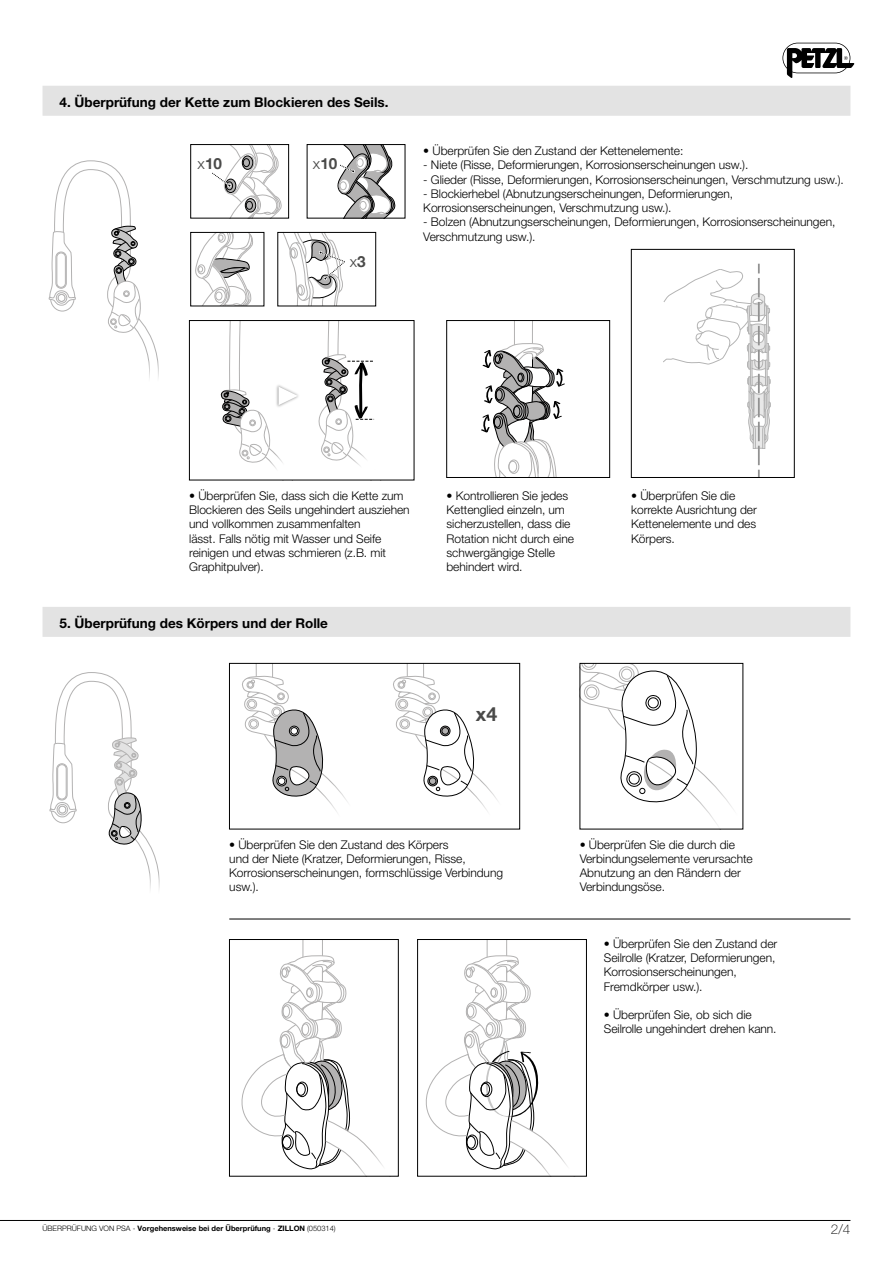
<style>
.page{position:relative;width:893px;height:1263px;background:#fff}
.page>*{position:absolute;margin:0;border:0;box-sizing:border-box;transform-origin:0 0}
.t1{font:700 19.5px "Helvetica Neue";color:#4a4a49}
.t2{font:300 15.3px "Helvetica Neue";color:#4a4a49}
.t3{font:700 15.3px "Helvetica Neue";color:#4a4a49}
.EUR_-_SOUSTITRE{font:700 13.5px "Helvetica Neue LT Pro";color:#000}
.t4{font:100 13.5px "Helvetica Neue LT Pro";color:#000}
.EUR_-_STD{font:300 12px/14.2px "Helvetica Neue LT Pro";letter-spacing:-.005em;color:#000}
.t5{font:700 7.5px "Helvetica Neue LT Pro";color:#000}
.s1{font-weight:300}
.s2{font-weight:700}
</style>
<div class="page">
<svg style="left:782px;top:43px;width:72px;height:35px"></svg>
<hr style="left:0;top:1220px;width:850px;height:1px;background:#000">
<svg style="left:481px;top:322px;width:84px;height:154px"></svg>
<div style="left:495px;top:354px;width:6px;height:10px;border:1px solid #000;border-radius:50%"></div>
<div style="left:495px;top:355px;width:5px;height:8px;border:1px solid #000;border-radius:50%"></div>
<div style="left:446px;top:320px;width:164px;height:158px;border:1px solid #000"></div>
<svg style="left:663px;top:264px;width:108px;height:212px"></svg>
<div style="left:631px;top:249px;width:163px;height:229px;border:1px solid #000"></div>
<hr style="left:229px;top:919px;width:621px;height:1px;background:#000">
<svg style="left:242px;top:665px;width:106px;height:147px"></svg>
<svg style="left:393px;top:665px;width:105px;height:147px"></svg>
<div style="left:229px;top:663px;width:291px;height:166px;border:1px solid #000"></div>
<svg style="left:241px;top:941px;width:142px;height:233px"></svg>
<div style="left:229px;top:939px;width:169px;height:237px;border:1px solid #000"></div>
<svg style="left:425px;top:941px;width:143px;height:233px"></svg>
<div style="left:417px;top:939px;width:170px;height:237px;border:1px solid #000"></div>
<svg style="left:582px;top:665px;width:152px;height:159px"></svg>
<div style="left:307px;top:144px;width:98px;height:74px;border:1px solid #000"></div>
<svg style="left:49px;top:145px;width:349px;height:335px"></svg>
<div style="left:56px;top:292px;width:11px;height:11px;border:1px solid #b3b2b2;border-radius:50%"></div>
<div style="left:140px;top:359px;width:30px;height:37px;background:#fff"></div>
<svg style="left:49px;top:672px;width:110px;height:199px"></svg>
<div style="left:57px;top:804px;width:11px;height:11px;border:1px solid #b3b2b2;border-radius:50%"></div>
<div style="left:43px;top:86px;width:807px;height:30px;background:#e3e3e3"></div>
<div style="left:43px;top:607px;width:807px;height:30px;background:#e3e3e3"></div>
<p class="EUR_-_SOUSTITRE" style="left:60px;top:94px;width:330px">4. Überprüfung der Kette zum Blockieren des Seils.</p>
<p class="t3" style="left:198px;top:154px;width:26px"><span class="s1">x</span>10</p>
<p class="t3" style="left:313px;top:154px;width:26px"><span class="s1">x</span>10</p>
<p class="t2" style="left:350px;top:252px;width:17px">x<span class="s2">3</span></p>
<p class="EUR_-_STD" style="left:423px;top:143px;width:262px">• Überprüfen Sie den Zustand der Kettenelemente:</p>
<p class="EUR_-_STD" style="left:423px;top:158px;width:327px">- Niete (Risse, Deformierungen, Korrosionserscheinungen usw.).</p>
<p class="EUR_-_STD" style="left:423px;top:172px;width:422px">- Glieder (Risse, Deformierungen, Korrosionserscheinungen, Verschmutzung usw.).</p>
<p class="EUR_-_STD" style="left:423px;top:186px;width:311px">- Blockierhebel (Abnutzungserscheinungen, Deformierungen,<br>Korrosionserscheinungen, Verschmutzung usw.).</p>
<p class="EUR_-_STD" style="left:423px;top:215px;width:414px">- Bolzen (Abnutzungserscheinungen, Deformierungen, Korrosionserscheinungen,<br>Verschmutzung usw.).</p>
<p class="t2" style="left:578px;top:164px;width:17px">x<span class="s2">3</span></p>
<p class="t2" style="left:579px;top:182px;width:17px">x<span class="s2">3</span></p>
<p class="t2" style="left:619px;top:197px;width:17px">x<span class="s2">3</span></p>
<p class="EUR_-_STD" style="left:189px;top:488px;width:222px">• Überprüfen Sie, dass sich die Kette zum Blockieren des Seils ungehindert ausziehen und vollkommen zusammenfalten<br>lässt. Falls nötig mit Wasser und Seife reinigen und etwas schmieren (z.B. mit Graphitpulver).</p>
<p class="EUR_-_SOUSTITRE" style="left:60px;top:615px;width:270px">5. Überprüfung des Körpers und der Rolle</p>
<p class="EUR_-_STD" style="left:446px;top:488px;width:129px">• Kontrollieren Sie jedes<br>Kettenglied einzeln, um sicherzustellen, dass die<br>Rotation nicht durch eine schwergängige Stelle behindert wird.</p>
<p class="EUR_-_STD" style="left:631px;top:488px;width:127px">• Überprüfen Sie die korrekte Ausrichtung der<br>Kettenelemente und des<br>Körpers.</p>
<p class="t1" style="left:476px;top:702px;width:23px">x4</p>
<p class="EUR_-_STD" style="left:229px;top:837px;width:275px">• Überprüfen Sie den Zustand des Körpers<br>und der Niete (Kratzer, Deformierungen, Risse, Korrosionserscheinungen, formschlüssige Verbindung usw.).</p>
<p class="t5" style="left:43px;top:1224px;width:295px"><span class="s1">ÜBERPRÜFUNG VON PSA -</span> Vorgehensweise bei der Überprüfung <span class="s1">-</span> ZILLON <span class="s1">(050314)</span></p>
<p class="EUR_-_STD" style="left:580px;top:837px;width:175px">• Überprüfen Sie die durch die<br>Verbindungselemente verursachte<br>Abnutzung an den Rändern der<br>Verbindungsöse.</p>
<p class="EUR_-_STD" style="left:604px;top:936px;width:175px">• Überprüfen Sie den Zustand der<br>Seilrolle (Kratzer, Deformierungen,<br>Korrosionserscheinungen,<br>Fremdkörper usw.).</p>
<p class="EUR_-_STD" style="left:604px;top:1007px;width:174px">• Überprüfen Sie, ob sich die<br>Seilrolle ungehindert drehen kann.</p>
<p class="t4" style="left:831px;top:1222px;width:21px">2/4</p>
</div>
